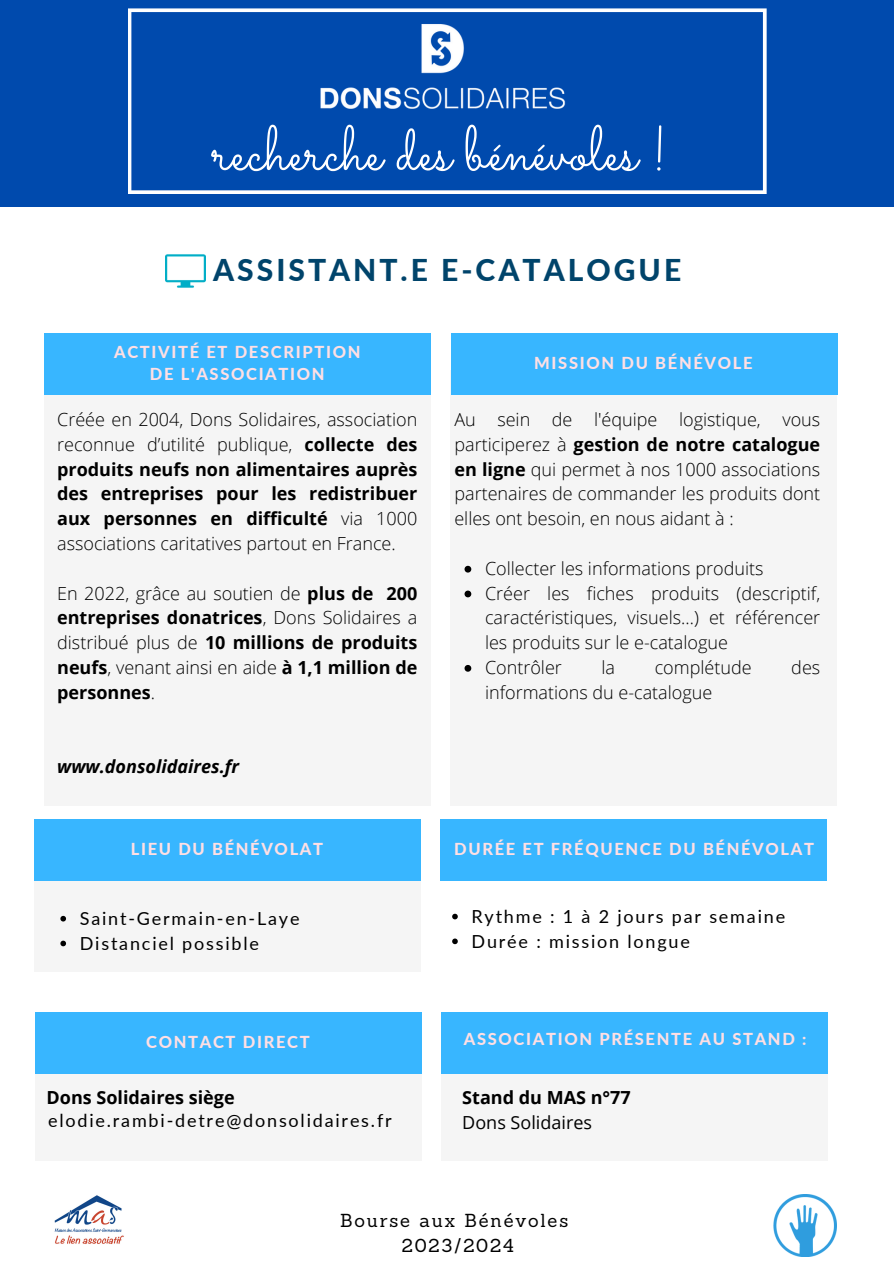
<style>
.page{position:relative;width:894px;height:1264px;background:#fff}
.page>*{position:absolute;margin:0;border:0;box-sizing:border-box;transform-origin:0 0}
.t1{font:63px "Sacramento";color:#fff}
.t2{font:800 30px "Lato";letter-spacing:.1em;color:#00446b}
.t3{font:18.3px "Sanchez";letter-spacing:.1em;color:#000}
.t4{font:300 18px/24.8px "Open Sans";color:#000;text-align:justify}
.t5{font:700 18px/24.8px "Open Sans";color:#000;text-align:justify}
.t6{font:18px "Lato";letter-spacing:.1em;color:#000}
.t7{font:italic 700 18px "Open Sans";color:#000}
.t8{font:18px "Open Sans";color:#000}
.t9{font:800 16.5px/22.5px "Lato";letter-spacing:.1em;color:#ffdfe4;text-align:center}
.s1{font-weight:700}
.s2{font-weight:300}
</style>
<div class="page">
<div style="left:0;top:0;width:893px;height:207px;background:#004aad"></div>
<svg style="left:128px;top:8px;width:638px;height:186px"></svg>
<div style="left:44px;top:370px;width:386px;height:435px;background:#f5f5f5"></div>
<div style="left:450px;top:370px;width:386px;height:435px;background:#f5f5f5"></div>
<div style="left:44px;top:333px;width:386px;height:62px;background:#38b6ff"></div>
<div style="left:451px;top:333px;width:386px;height:62px;background:#38b6ff"></div>
<div style="left:34px;top:881px;width:386px;height:90px;background:#f5f5f5"></div>
<div style="left:35px;top:819px;width:386px;height:62px;background:#38b6ff"></div>
<div style="left:440px;top:819px;width:386px;height:62px;background:#38b6ff"></div>
<div style="left:36px;top:1074px;width:386px;height:87px;background:#f5f5f5"></div>
<div style="left:441px;top:1071px;width:386px;height:89px;background:#f5f5f5"></div>
<div style="left:36px;top:1012px;width:386px;height:62px;background:#38b6ff"></div>
<div style="left:441px;top:1012px;width:386px;height:62px;background:#38b6ff"></div>
<img style="left:311px;top:16px;width:260px;height:102px">
<svg style="left:464px;top:566px;width:7px;height:6px"></svg>
<svg style="left:464px;top:590px;width:7px;height:7px"></svg>
<svg style="left:464px;top:665px;width:7px;height:6px"></svg>
<svg style="left:60px;top:915px;width:6px;height:6px"></svg>
<svg style="left:60px;top:940px;width:6px;height:6px"></svg>
<svg style="left:452px;top:913px;width:5px;height:6px"></svg>
<svg style="left:452px;top:938px;width:5px;height:6px"></svg>
<img style="left:773px;top:1194px;width:63px;height:62px">
<img style="left:166px;top:254px;width:39px;height:34px">
<img style="left:54px;top:1195px;width:70px;height:49px">
<p class="t1" style="left:212px;top:111px;width:456px">recherche des bénévoles !</p>
<p class="t2" style="left:213px;top:252px;width:469px">ASSISTANT.E E-CATALOGUE</p>
<p class="t9" style="left:114px;top:340px;width:248px">ACTIVITÉ ET DESCRIPTION<br>DE L'ASSOCIATION</p>
<p class="t9" style="left:534px;top:351px;width:220px">MISSION DU BÉNÉVOLE</p>
<p class="t4" style="left:57px;top:407px;width:361px">Créée en 2004, Dons Solidaires, association reconnue d’utilité publique, <span class="s1">collecte des produits neufs non alimentaires auprès des entreprises pour les redistribuer aux personnes en difficulté</span> via 1000 associations caritatives partout en France.</p>
<p class="t5" style="left:57px;top:580px;width:362px"><span class="s2">En 2022, grâce au soutien de</span> plus de 200 entreprises donatrices<span class="s2">, Dons Solidaires a distribué plus de</span> 10 millions de produits neufs<span class="s2">, venant ainsi en aide</span> à 1,1 million de personnes<span class="s2">.</span></p>
<p class="t7" style="left:57px;top:753px;width:183px">www.donsolidaires.fr</p>
<p class="t4" style="left:454px;top:407px;width:367px">Au sein de l'équipe logistique, vous participerez à <span class="s1">gestion de notre catalogue en ligne</span> qui permet à nos 1000 associations partenaires de commander les produits dont elles ont besoin, en nous aidant à :</p>
<p class="t4" style="left:485px;top:555px;width:280px">Collecter les informations produits</p>
<p class="t4" style="left:485px;top:580px;width:336px">Créer les fiches produits (descriptif, caractéristiques, visuels…) et référencer les produits sur le e-catalogue</p>
<p class="t4" style="left:485px;top:654px;width:78px">Contrôler</p>
<p class="t4" style="left:601px;top:654px;width:15px">la</p>
<p class="t4" style="left:654px;top:654px;width:98px">complétude</p>
<p class="t4" style="left:791px;top:654px;width:30px">des</p>
<p class="t4" style="left:485px;top:679px;width:229px">informations du e-catalogue</p>
<p class="t9" style="left:131px;top:837px;width:194px">LIEU DU BÉNÉVOLAT</p>
<p class="t9" style="left:454px;top:837px;width:361px">DURÉE ET FRÉQUENCE DU BÉNÉVOLAT</p>
<p class="t6" style="left:80px;top:907px;width:221px">Saint-Germain-en-Laye</p>
<p class="t6" style="left:80px;top:931px;width:181px">Distanciel possible</p>
<p class="t6" style="left:471px;top:905px;width:315px">Rythme : 1 à 2 jours par semaine</p>
<p class="t6" style="left:471px;top:929px;width:220px">Durée : mission longue</p>
<p class="t9" style="left:146px;top:1030px;width:165px">CONTACT DIRECT</p>
<p class="t9" style="left:463px;top:1027px;width:344px">ASSOCIATION PRÉSENTE AU STAND :</p>
<p class="t5" style="left:46px;top:1084px;width:190px">Dons Solidaires siège</p>
<p class="t6" style="left:48px;top:1109px;width:345px">elodie.rambi-detre@donsolidaires.fr</p>
<p class="t5" style="left:462px;top:1084px;width:170px">Stand du MAS n°77</p>
<p class="t8" style="left:462px;top:1109px;width:131px">Dons Solidaires</p>
<p class="t3" style="left:340px;top:1208px;width:229px">Bourse aux Bénévoles</p>
<p class="t3" style="left:402px;top:1233px;width:114px">2023/2024</p>
</div>
